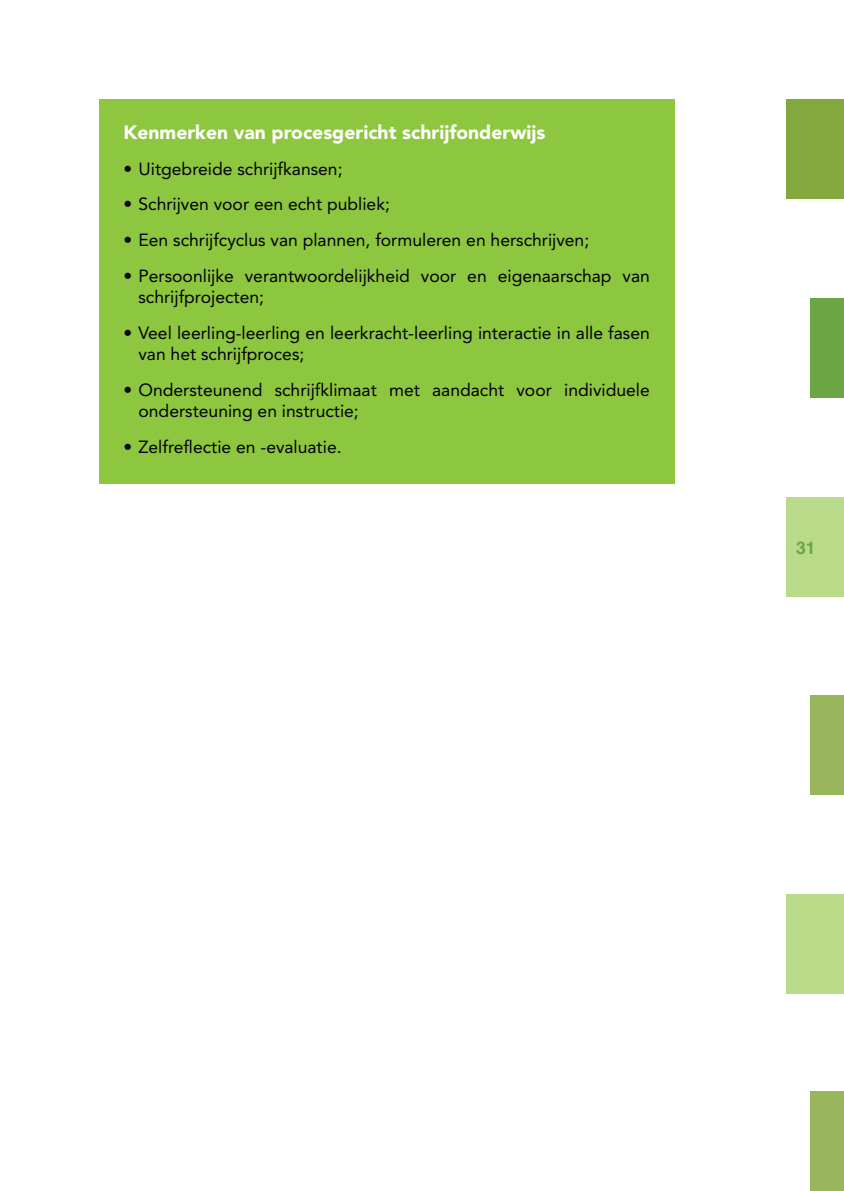
<style>
.page{position:relative;width:844px;height:1191px;background:#fff}
.page>*{position:absolute;margin:0;border:0;box-sizing:border-box;transform-origin:0 0}
.t1{font:900 19.25px "Avenir LT Std";color:#fff}
.t2{font:17.5px/21px "Avenir LT Std";color:#000}
.t3{font:700 17.5px "Helvetica";color:#6ba544}
</style>
<div class="page">
<div style="left:785px;top:99px;width:58px;height:99px;background:#83a93e"></div>
<div style="left:810px;top:298px;width:33px;height:100px;background:#6ba544"></div>
<div style="left:785px;top:497px;width:58px;height:99px;background:#b9da89"></div>
<div style="left:810px;top:695px;width:33px;height:100px;background:#9ab65d"></div>
<div style="left:785px;top:894px;width:58px;height:99px;background:#b9da89"></div>
<div style="left:810px;top:1091px;width:33px;height:100px;background:#9ab65d"></div>
<div style="left:99px;top:99px;width:575px;height:385px;background:#8dc63f"></div>
<p class="t1" style="left:124px;top:120px;width:423px">Kenmerken van procesgericht schrijfonderwijs</p>
<p class="t2" style="left:124px;top:158px;width:220px">• Uitgebreide schrijfkansen;</p>
<p class="t2" style="left:124px;top:194px;width:268px">• Schrijven voor een echt publiek;</p>
<p class="t2" style="left:124px;top:230px;width:467px">• Een schrijfcyclus van plannen, formuleren en herschrijven;</p>
<p class="t2" style="left:138px;top:266px;width:512px;text-indent:-15px">• Persoonlijke verantwoordelijkheid voor en eigenaarschap van schrijfprojecten;</p>
<p class="t2" style="left:138px;top:323px;width:512px;text-indent:-15px">• Veel leerling-leerling en leerkracht-leerling interactie in alle fasen van het schrijfproces;</p>
<p class="t2" style="left:138px;top:379px;width:512px;text-indent:-15px">• Ondersteunend schrijfklimaat met aandacht voor individuele ondersteuning en instructie;</p>
<p class="t2" style="left:124px;top:436px;width:219px">• Zelfreflectie en -evaluatie.</p>
<p class="t3" style="left:796px;top:533px;width:21px">31</p>
</div>
